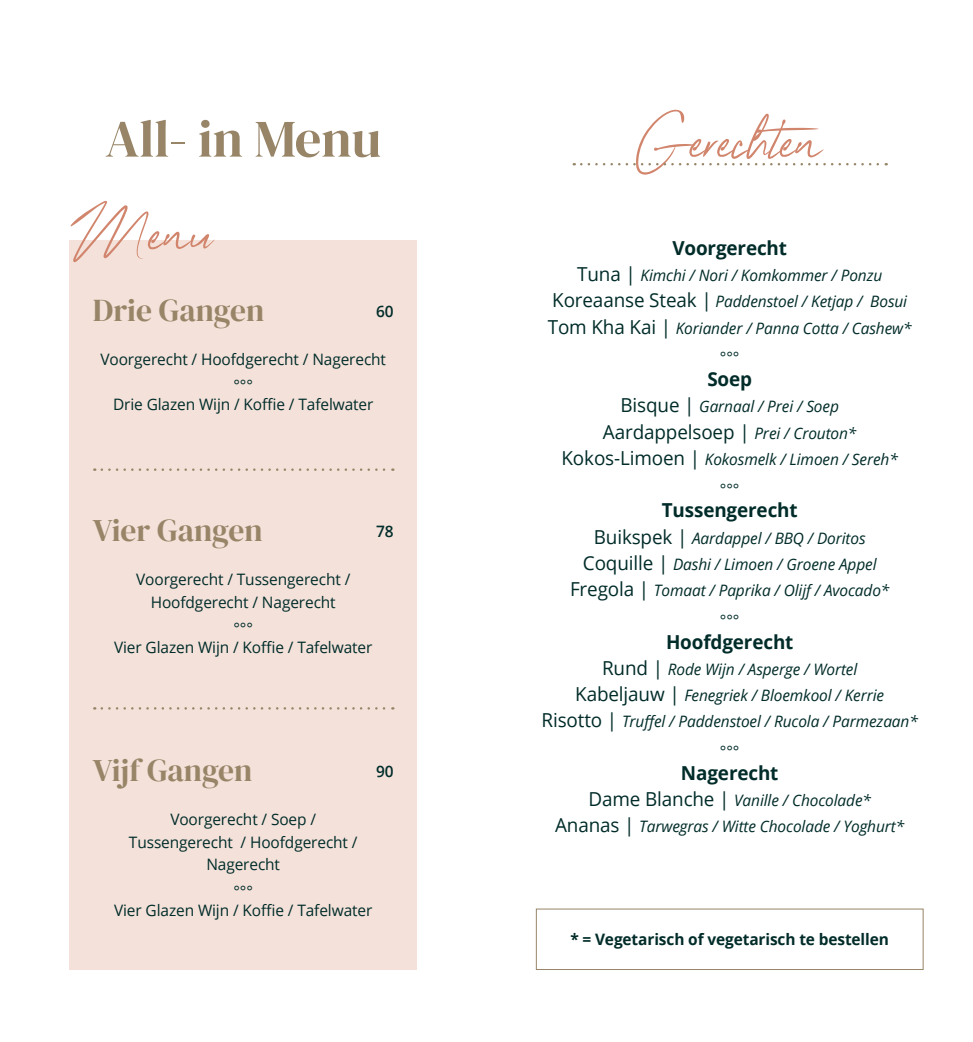
<style>
.page{position:relative;width:973px;height:1042px;background:#fff}
.page>*{position:absolute;margin:0;border:0;box-sizing:border-box;transform-origin:0 0}
.t1{font:87.5px "One Signature";color:#d1856c}
.t2{font:52.5px "DM Serif Display";color:#988568}
.t3{font:31.5px "DM Serif Display";color:#988568}
.t4{font:700 19.25px "Open Sans";letter-spacing:-.005em;color:#002c29}
.t5{font:19.25px "Open Sans";letter-spacing:-.005em;color:#002c29}
.t6{font:italic 15.75px/26.2px "Open Sans";letter-spacing:-.005em;color:#002c29;text-align:center}
.t7{font:15.75px/22.8px "Open Sans";letter-spacing:-.005em;color:#002c29;text-align:center}
.t8{font:700 15.75px "Open Sans";letter-spacing:-.005em;color:#002c29}
.t9{font:600 15.75px "Open Sans";color:#002c29}
.s1{font-style:normal;font-size:19.25px}
.s2{font-style:italic;font-size:15.75px}
.s3{font-style:normal}
</style>
<div class="page">
<div style="left:70px;top:240px;width:347px;height:729px;background:#f4e1da"></div>
<svg style="left:581px;top:163px;width:305px;height:2px"></svg>
<svg style="left:102px;top:468px;width:291px;height:3px"></svg>
<svg style="left:102px;top:707px;width:291px;height:2px"></svg>
<h2 class="t2" style="left:105px;top:108px;width:277px">All- in Menu</h2>
<h1 class="t1" style="left:69px;top:199px;width:146px;rotate:-2deg">Menu</h1>
<h3 class="t3" style="left:93px;top:292px;width:173px">Drie Gangen</h3>
<p class="t9" style="left:376px;top:300px;width:19px">60</p>
<p class="t7" style="left:100px;top:345px;width:287px;line-height:26.2px">Voorgerecht / Hoofdgerecht / Nagerecht °°°</p>
<p class="t7" style="left:113px;top:392px;width:262px">Drie Glazen Wijn / Koffie / Tafelwater</p>
<h3 class="t3" style="left:93px;top:512px;width:171px">Vier Gangen</h3>
<p class="t9" style="left:376px;top:520px;width:19px">78</p>
<p class="t7" style="left:136px;top:567px;width:216px">Voorgerecht / Tussengerecht /<br>Hoofdgerecht / Nagerecht</p>
<p class="t7" style="left:114px;top:618px;width:260px;line-height:19.2px">°°°<br>Vier Glazen Wijn / Koffie / Tafelwater</p>
<h3 class="t3" style="left:93px;top:752px;width:161px">Vijf Gangen</h3>
<p class="t9" style="left:376px;top:760px;width:19px">90</p>
<p class="t7" style="left:129px;top:807px;width:230px">Voorgerecht / Soep /<br>Tussengerecht / Hoofdgerecht /<br>Nagerecht</p>
<p class="t7" style="left:114px;top:881px;width:260px;line-height:19.2px">°°°<br>Vier Glazen Wijn / Koffie / Tafelwater</p>
<h1 class="t1" style="left:635px;top:103px;width:199px">Gerechten</h1>
<p class="t4" style="left:672px;top:234px;width:116px">Voorgerecht</p>
<p class="t6" style="left:547px;top:262px;width:365px"><span class="s1">Tuna |</span> Kimchi / Nori / Komkommer / Ponzu<br><span class="s1">Koreaanse Steak |</span> Paddenstoel / Ketjap / Bosui<br><span class="s1">Tom Kha Kai |</span> Koriander / Panna Cotta / Cashew*</p>
<p class="t7" style="left:719px;top:346px;width:21px">°°°</p>
<p class="t4" style="left:707px;top:365px;width:46px">Soep</p>
<p class="t6" style="left:620px;top:393px;width:220px"><span class="s1">Bisque |</span> Garnaal / Prei / Soep</p>
<p class="t5" style="left:603px;top:418px;width:255px">Aardappelsoep | <span class="s2">Prei / Crouton*</span></p>
<p class="t6" style="left:561px;top:444px;width:338px;line-height:29.8px"><span class="s1">Kokos-Limoen |</span> Kokosmelk / Limoen / Sereh* <span class="s3">°°°</span></p>
<p class="t4" style="left:661px;top:497px;width:137px">Tussengerecht</p>
<p class="t6" style="left:570px;top:524px;width:321px"><span class="s1">Buikspek |</span> Aardappel / BBQ / Doritos<br><span class="s1">Coquille |</span> Dashi / Limoen / Groene Appel<br><span class="s1">Fregola |</span> Tomaat / Paprika / Olijf / Avocado*</p>
<p class="t7" style="left:719px;top:608px;width:21px">°°°</p>
<p class="t4" style="left:666px;top:628px;width:129px">Hoofdgerecht</p>
<p class="t6" style="left:541px;top:655px;width:378px"><span class="s1">Rund |</span> Rode Wijn / Asperge / Wortel<br><span class="s1">Kabeljauw |</span> Fenegriek / Bloemkool / Kerrie<br><span class="s1">Risotto |</span> Truffel / Paddenstoel / Rucola / Parmezaan*</p>
<p class="t7" style="left:719px;top:739px;width:21px">°°°</p>
<p class="t4" style="left:680px;top:759px;width:99px">Nagerecht</p>
<p class="t6" style="left:555px;top:787px;width:350px"><span class="s1">Dame Blanche |</span> Vanille / Chocolade*<br><span class="s1">Ananas |</span> Tarwegras / Witte Chocolade / Yoghurt*</p>
<p class="t8" style="left:570px;top:927px;width:320px">* = Vegetarisch of vegetarisch te bestellen</p>
</div>
